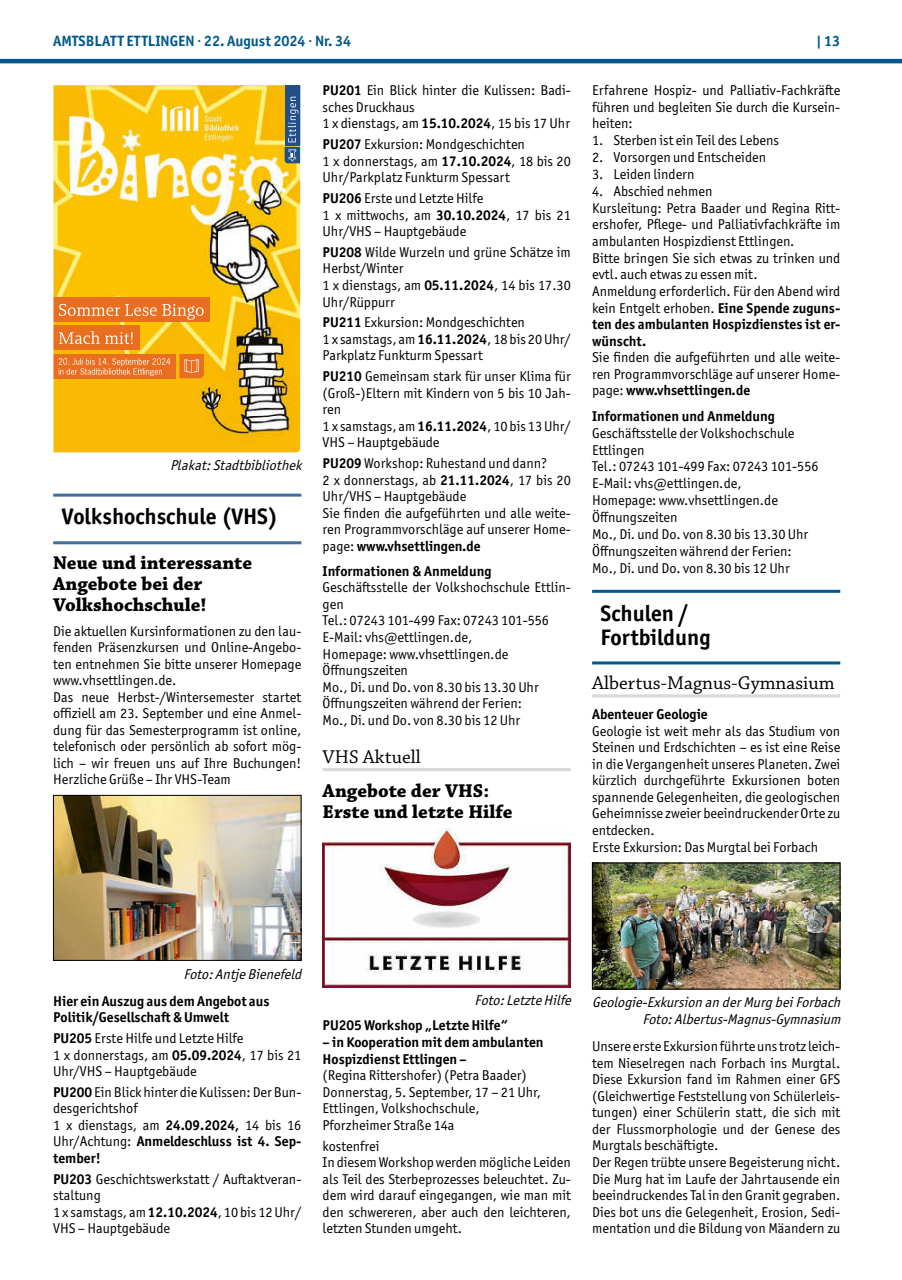
<style>
.page{position:relative;width:902px;height:1280px;background:#fff}
.page>*{position:absolute;margin:0;border:0;box-sizing:border-box;transform-origin:0 0}
.t1{font:700 22.5px/24px "Officina Sans ITC Pro";color:#000}
.t2{font:700 19.5px/21px "Chaparral Pro";color:#000}
.t3{font:19.5px "Chaparral Pro";color:#000}
.t4{font:700 15px "Officina Sans ITC Pro";color:#01598b}
.t5{font:14.25px/16.5px "Officina Sans ITC Pro";color:#000}
.t6{font:700 14.25px/16.5px "Officina Sans ITC Pro";color:#000}
.t7{font:italic 14.25px/16.5px "Officina Sans ITC Pro";color:#000;text-align:right}
.s1{font-weight:700}
</style>
<div class="page">
<hr style="left:0;top:59px;width:901px;height:4px;background:#01598b">
<hr style="left:53px;top:494px;width:248px;height:3px;background:#416f9d">
<hr style="left:53px;top:541px;width:248px;height:3px;background:#416f9d">
<svg style="left:53px;top:85px;width:248px;height:367px;background:#ebb933"></svg>
<img style="left:55px;top:797px;width:244px;height:162px">
<div style="left:53px;top:795px;width:248px;height:166px;border:1px solid #000"></div>
<hr style="left:322px;top:768px;width:248px;height:3px;background:#d9d9d9">
<img style="left:322px;top:828px;width:248px;height:159px">
<hr style="left:592px;top:590px;width:248px;height:3px;background:#01598b">
<hr style="left:592px;top:661px;width:248px;height:3px;background:#01598b">
<hr style="left:592px;top:694px;width:248px;height:3px;background:#d9d9d9">
<img style="left:594px;top:865px;width:244px;height:122px">
<div style="left:592px;top:863px;width:248px;height:126px;border:1px solid #000"></div>
<p class="t4" style="left:53px;top:31px;width:299px">AMTSBLATT ETTLINGEN · 22. August 2024 · Nr. 34</p>
<p class="t4" style="left:816px;top:31px;width:26px">| 13</p>
<p class="t7" style="left:170px;top:457px;width:137px">Plakat:Stadtbibliothek</p>
<h1 class="t1" style="left:62px;top:504px;width:218px">Volkshochschule (VHS)</h1>
<h2 class="t2" style="left:53px;top:553px;width:200px">Neue und interessante<br>Angebote bei der<br>Volkshochschule!</h2>
<p class="t5" style="left:53px;top:623px;width:250px">Die aktuellen Kursinformationen zu den lau&shy;fenden Präsenzkursen und Online-Angebo&shy;ten entnehmen Sie bitte unserer Homepage www.vhsettlingen.de.<br>Das neue Herbst-/Wintersemester startet offiziell am 23. September und eine Anmel&shy;dung für das Semesterprogramm ist online, telefonisch oder persönlich ab sofort mög&shy;lich – wir freuen uns auf Ihre Buchungen!<br>Herzliche Grüße – Ihr VHS-Team</p>
<p class="t5" style="left:322px;top:82px;width:250px"><span class="s1">PU201</span> Ein Blick hinter die Kulissen: Badi&shy;sches Druckhaus<br>1 x dienstags, am <span class="s1">15.10.2024</span>, 15 bis 17 Uhr</p>
<p class="t5" style="left:322px;top:136px;width:250px"><span class="s1">PU207</span> Exkursion: Mondgeschichten<br>1 x donnerstags, am <span class="s1">17.10.2024</span>, 18 bis 20<br>Uhr/Parkplatz Funkturm Spessart</p>
<p class="t5" style="left:322px;top:190px;width:250px"><span class="s1">PU206</span> Erste und Letzte Hilfe<br>1 x mittwochs, am <span class="s1">30.10.2024</span>, 17 bis 21<br>Uhr/VHS – Hauptgebäude</p>
<p class="t5" style="left:322px;top:244px;width:250px"><span class="s1">PU208</span> Wilde Wurzeln und grüne Schätze im<br>Herbst/Winter<br>1 x dienstags, am <span class="s1">05.11.2024</span>, 14 bis 17.30<br>Uhr/Rüppurr</p>
<p class="t5" style="left:322px;top:314px;width:250px"><span class="s1">PU211</span> Exkursion: Mondgeschichten<br>1 x samstags, am <span class="s1">16.11.2024</span>, 18 bis 20 Uhr/<br>Parkplatz Funkturm Spessart</p>
<p class="t5" style="left:322px;top:368px;width:250px"><span class="s1">PU210</span> Gemeinsam stark für unser Klima für (Groß-)Eltern mit Kindern von 5 bis 10 Jah&shy;ren<br>1 x samstags, am <span class="s1">16.11.2024</span>, 10 bis 13 Uhr/<br>VHS – Hauptgebäude</p>
<p class="t5" style="left:322px;top:455px;width:250px"><span class="s1">PU209</span> Workshop: Ruhestand und dann?<br>2 x donnerstags, ab <span class="s1">21.11.2024</span>, 17 bis 20<br>Uhr/VHS – Hauptgebäude<br>Sie finden die aufgeführten und alle weite&shy;ren Programmvorschläge auf unserer Home&shy;page: <span class="s1">www.vhsettlingen.de</span></p>
<p class="t6" style="left:322px;top:563px;width:170px">Informationen &amp; Anmeldung</p>
<p class="t5" style="left:322px;top:579px;width:250px">Geschäftsstelle der Volkshochschule Ettlin&shy;gen<br>Tel.: 07243 101-499 Fax: 07243 101-556<br>E-Mail: vhs@ettlingen.de,<br>Homepage: www.vhsettlingen.de<br>Öffnungszeiten<br>Mo., Di. und Do. von 8.30 bis 13.30 Uhr<br>Öffnungszeiten während der Ferien:<br>Mo., Di. und Do. von 8.30 bis 12 Uhr</p>
<h2 class="t3" style="left:322px;top:746px;width:100px">VHS Aktuell</h2>
<h2 class="t2" style="left:322px;top:781px;width:191px">Angebote der VHS:<br>Erste und letzte Hilfe</h2>
<p class="t5" style="left:592px;top:82px;width:250px;text-align:justify">Erfahrene Hospiz- und Palliativ-Fachkräfte führen und begleiten Sie durch die Kursein&shy;heiten:</p>
<p class="t5" style="left:592px;top:132px;width:188px">1. Sterben ist ein Teil des Lebens</p>
<p class="t5" style="left:592px;top:149px;width:175px">2. Vorsorgen und Entscheiden</p>
<p class="t5" style="left:592px;top:166px;width:104px">3. Leiden lindern</p>
<p class="t5" style="left:592px;top:183px;width:250px">4. Abschied nehmen<br>Kursleitung: Petra Baader und Regina Ritt&shy;ershofer, Pflege- und Palliativfachkräfte im ambulanten Hospizdienst Ettlingen.<br>Bitte bringen Sie sich etwas zu trinken und evtl. auch etwas zu essen mit.<br>Anmeldung erforderlich. Für den Abend wird kein Entgelt erhoben. <span class="s1">Eine Spende zuguns&shy;ten des ambulanten Hospizdienstes ist er&shy;wünscht.</span></p>
<p class="t5" style="left:592px;top:349px;width:250px;text-align:justify">Sie finden die aufgeführten und alle weite&shy;ren Programmvorschläge auf unserer Home&shy;page: <span class="s1">www.vhsettlingen.de</span></p>
<p class="t6" style="left:592px;top:408px;width:184px">Informationen und Anmeldung</p>
<p class="t5" style="left:592px;top:424px;width:228px;line-height:17px">Geschäftsstelle der Volkshochschule<br>Ettlingen<br>Tel.: 07243 101-499 Fax: 07243 101-556<br>E-Mail: vhs@ettlingen.de,<br>Homepage: www.vhsettlingen.de<br>Öffnungszeiten<br>Mo., Di. und Do. von 8.30 bis 13.30 Uhr<br>Öffnungszeiten während der Ferien:<br>Mo., Di. und Do. von 8.30 bis 12 Uhr</p>
<h1 class="t1" style="left:600px;top:601px;width:111px">Schulen /<br>Fortbildung</h1>
<h2 class="t3" style="left:592px;top:672px;width:244px">Albertus-Magnus-Gymnasium</h2>
<p class="t6" style="left:592px;top:706px;width:117px">Abenteuer Geologie</p>
<p class="t5" style="left:592px;top:723px;width:250px">Geologie ist weit mehr als das Studium von Steinen und Erdschichten – es ist eine Reise in die Vergangenheit unseres Planeten. Zwei kürzlich durchgeführte Exkursionen boten spannende Gelegenheiten, die geologischen Geheimnisse zweier beeindruckender Orte zu entdecken.<br>Erste Exkursion: Das Murgtal bei Forbach</p>
<p class="t7" style="left:183px;top:965px;width:123px">Foto:AntjeBienefeld</p>
<p class="t6" style="left:53px;top:992px;width:218px">Hier ein Auszug aus dem Angebot aus<br>Politik/Gesellschaft &amp; Umwelt</p>
<p class="t5" style="left:53px;top:1030px;width:250px"><span class="s1">PU205</span> Erste Hilfe und Letzte Hilfe<br>1 x donnerstags, am <span class="s1">05.09.2024</span>, 17 bis 21<br>Uhr/VHS – Hauptgebäude</p>
<p class="t5" style="left:53px;top:1084px;width:250px"><span class="s1">PU200</span> Ein Blick hinter die Kulissen: Der Bun&shy;desgerichtshof<br>1 x dienstags, am <span class="s1">24.09.2024,</span> 14 bis 16<br>Uhr/Achtung: <span class="s1">Anmeldeschluss ist 4. Sep&shy;tember!</span></p>
<p class="t5" style="left:53px;top:1170px;width:250px"><span class="s1">PU203</span> Geschichtswerkstatt / Auftaktveran&shy;staltung<br>1 x samstags, am <span class="s1">12.10.2024</span>, 10 bis 12 Uhr/<br>VHS – Hauptgebäude</p>
<p class="t7" style="left:474px;top:992px;width:102px">Foto:LetzteHilfe</p>
<p class="t6" style="left:322px;top:1017px;width:187px">PU205 Workshop „Letzte Hilfe“</p>
<p class="t6" style="left:322px;top:1034px;width:222px">– in Kooperation mit dem ambulanten<br>Hospizdienst Ettlingen –</p>
<p class="t5" style="left:322px;top:1067px;width:220px">(Regina Rittershofer) (Petra Baader)<br>Donnerstag, 5. September, 17 – 21 Uhr,<br>Ettlingen, Volkshochschule,<br>Pforzheimer Straße 14a</p>
<p class="t5" style="left:322px;top:1137px;width:250px">kostenfrei<br>In diesem Workshop werden mögliche Leiden als Teil des Sterbeprozesses beleuchtet. Zu&shy;dem wird darauf eingegangen, wie man mit den schwereren, aber auch den leichteren, letzten Stunden umgeht.</p>
<p class="t7" style="left:592px;top:994px;width:253px">Geologie-Exkursion an derMurgbeiForbach<br>Foto:Albertus-Magnus-Gymnasium</p>
<p class="t5" style="left:592px;top:1038px;width:250px">Unsere erste Exkursion führte uns trotz leich&shy;tem Nieselregen nach Forbach ins Murgtal.<br>Diese Exkursion fand im Rahmen einer GFS (Gleichwertige Feststellung von Schülerleis&shy;tungen) einer Schülerin statt, die sich mit der Flussmorphologie und der Genese des Murgtals beschäftigte.<br>Der Regen trübte unsere Begeisterung nicht.<br>Die Murg hat im Laufe der Jahrtausende ein beeindruckendes Tal in den Granit gegraben.<br>Dies bot uns die Gelegenheit, Erosion, Sedi&shy;mentation und die Bildung von Mäandern zu</p>
</div>
